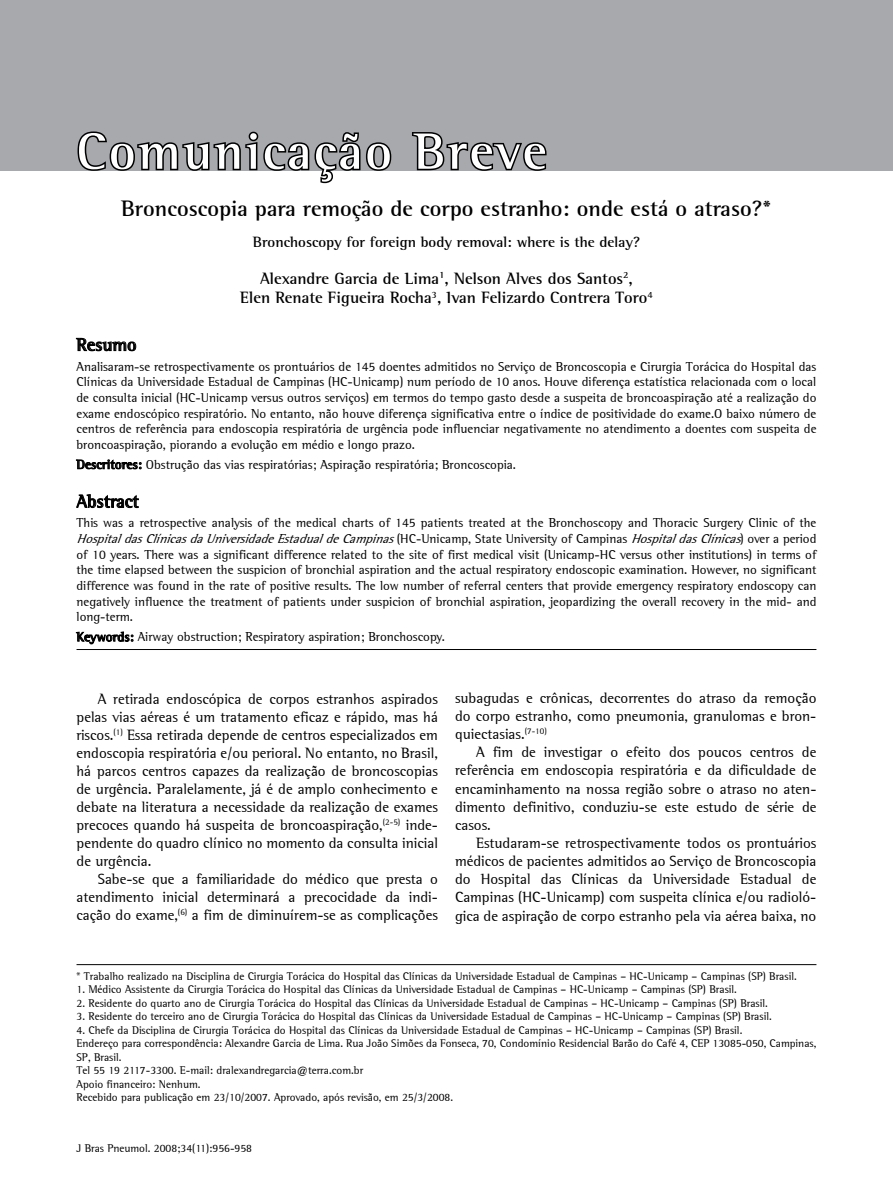
<style>
.page{position:relative;width:893px;height:1191px;background:#fff}
.page>*{position:absolute;margin:0;border:0;box-sizing:border-box;transform-origin:0 0}
.t1{font:700 51.75px "Libre Semi Serif S Si";letter-spacing:.05em;color:#fff}
.t2{font:700 22.5px "Libre Semi Serif S Si";color:#000}
.t3{font:700 18px "Libre Semi Serif S Si";color:#000}
.t4{font:700 16.5px/19.8px "Libre Semi Serif S Si";color:#000;text-align:center}
.t5{font:15px/18px "Libre Semi Serif S Si";color:#000;text-align:justify}
.t6{font:700 15px "Libre Semi Serif S Si";color:#000}
.t7{font:13.05px/15.6px "Libre Semi Serif S Si";color:#000;text-align:justify}
.t8{font:11.25px/13.5px "Libre Semi Serif S Si";color:#000}
.s1{font-weight:700}
.s2{font-style:italic}
</style>
<div class="page">
<div style="left:0;top:0;width:893px;height:170px;background:#a7a9ac"></div>
<svg style="left:76px;top:131px;width:317px;height:53px"></svg>
<svg style="left:410px;top:132px;width:138px;height:39px"></svg>
<svg style="left:76px;top:338px;width:60px;height:13px"></svg>
<svg style="left:76px;top:460px;width:65px;height:9px"></svg>
<svg style="left:76px;top:494px;width:63px;height:14px"></svg>
<svg style="left:76px;top:632px;width:57px;height:12px"></svg>
<hr style="left:77px;top:964px;width:739px;height:1px;background:#000">
<hr style="left:77px;top:649px;width:739px;height:1px;background:#000">
<h1 class="t1" style="left:77px;top:120px;width:472px">Comunicação Breve</h1>
<h2 class="t2" style="left:121px;top:195px;width:652px">Broncoscopia para remoção de corpo estranho: onde está o atraso?*</h2>
<p class="t6" style="left:253px;top:233px;width:389px">Bronchoscopy for foreign body removal: where is the delay?</p>
<p class="t4" style="left:240px;top:268px;width:414px">Alexandre Garcia de Lima<sup>1</sup>, Nelson Alves dos Santos<sup>2</sup>,<br>Elen Renate Figueira Rocha<sup>3</sup>, Ivan Felizardo Contrera Toro<sup>4</sup></p>
<h3 class="t3" style="left:77px;top:333px;width:62px">Resumo</h3>
<p class="t7" style="left:77px;top:358px;width:741px">Analisaram-se retrospectivamente os prontuários de 145 doentes admitidos no Serviço de Broncoscopia e Cirurgia Torácica do Hospital das Clínicas da Universidade Estadual de Campinas (HC-Unicamp) num período de 10 anos. Houve diferença estatística relacionada com o local de consulta inicial (HC-Unicamp versus outros serviços) em termos do tempo gasto desde a suspeita de broncoaspiração até a realização do exame endoscópico respiratório. No entanto, não houve diferença significativa entre o índice de positividade do exame.O baixo número de centros de referência para endoscopia respiratória de urgência pode influenciar negativamente no atendimento a doentes com suspeita de broncoaspiração, piorando a evolução em médio e longo prazo.</p>
<p class="t7" style="left:77px;top:456px;width:441px"><span class="s1">Descritores:</span> Obstrução das vias respiratórias; Aspiração respiratória; Broncoscopia.</p>
<h3 class="t3" style="left:77px;top:490px;width:64px">Abstract</h3>
<p class="t7" style="left:77px;top:515px;width:741px">This was a retrospective analysis of the medical charts of 145 patients treated at the Bronchoscopy and Thoracic Surgery Clinic of the <span class="s2">HospitaldasClínicasdaUniversidadeEstadualdeCampinas</span>( H C - U n i c a m p , S t a t e U n i v e r s i t y o f C a m p i n a s <span class="s2">HospitaldasClínicas</span>) o v e r a p e r i o d of 10 years. There was a significant difference related to the site of first medical visit (Unicamp-HC versus other institutions) in terms of the time elapsed between the suspicion of bronchial aspiration and the actual respiratory endoscopic examination. However, no significant difference was found in the rate of positive results. The low number of referral centers that provide emergency respiratory endoscopy can negatively influence the treatment of patients under suspicion of bronchial aspiration, jeopardizing the overall recovery in the mid- and long-term.</p>
<p class="t7" style="left:77px;top:629px;width:370px"><span class="s1">Keywords:</span> Airway obstruction; Respiratory aspiration; Bronchoscopy.</p>
<p class="t5" style="left:77px;top:690px;width:363px;text-indent:21px">A retirada endoscópica de corpos estranhos aspirados pelas vias aéreas é um tratamento eficaz e rápido, mas há riscos.<sup>(1)</sup> Essa retirada depende de centros especializados em endoscopia respiratória e/ou perioral. No entanto, no Brasil, há parcos centros capazes da realização de broncoscopias de urgência. Paralelamente, já é de amplo conhecimento e debate na literatura a necessidade da realização de exames precoces quando há suspeita de broncoaspiração,<sup>(2-5)</sup> inde&shy;pendente do quadro clínico no momento da consulta inicial de urgência.</p>
<p class="t5" style="left:77px;top:870px;width:363px;text-indent:21px">Sabe-se que a familiaridade do médico que presta o atendimento inicial determinará a precocidade da indi&shy;cação do exame,<sup>(6)</sup> a fim de diminuírem-se as complicações</p>
<p class="t5" style="left:455px;top:688px;width:363px">subagudas e crônicas, decorrentes do atraso da remoção do corpo estranho, como pneumonia, granulomas e bron&shy;quiectasias.<sup>(7-10)</sup></p>
<p class="t5" style="left:455px;top:743px;width:363px;text-indent:21px">A fim de investigar o efeito dos poucos centros de referência em endoscopia respiratória e da dificuldade de encaminhamento na nossa região sobre o atraso no aten&shy;dimento definitivo, conduziu-se este estudo de série de casos.</p>
<p class="t5" style="left:455px;top:834px;width:363px;text-indent:21px">Estudaram-se retrospectivamente todos os prontuários médicos de pacientes admitidos ao Serviço de Broncoscopia do Hospital das Clínicas da Universidade Estadual de Campinas (HC-Unicamp) com suspeita clínica e/ou radioló&shy;gica de aspiração de corpo estranho pela via aérea baixa, no</p>
<p class="t8" style="left:77px;top:969px;width:722px">* Trabalho realizado na Disciplina de Cirurgia Torácica do Hospital das Clínicas da Universidade Estadual de Campinas – HC-Unicamp – Campinas (SP) Brasil.</p>
<p class="t8" style="left:77px;top:982px;width:662px">1. Médico Assistente da Cirurgia Torácica do Hospital das Clínicas da Universidade Estadual de Campinas – HC-Unicamp – Campinas (SP) Brasil.</p>
<p class="t8" style="left:77px;top:996px;width:693px">2. Residente do quarto ano de Cirurgia Torácica do Hospital das Clínicas da Universidade Estadual de Campinas – HC-Unicamp – Campinas (SP) Brasil.</p>
<p class="t8" style="left:77px;top:1009px;width:697px">3. Residente do terceiro ano de Cirurgia Torácica do Hospital das Clínicas da Universidade Estadual de Campinas – HC-Unicamp – Campinas (SP) Brasil.</p>
<p class="t8" style="left:77px;top:1023px;width:741px">4. Chefe da Disciplina de Cirurgia Torácica do Hospital das Clínicas da Universidade Estadual de Campinas – HC-Unicamp – Campinas (SP) Brasil.<br>Endereço para correspondência: Alexandre Garcia de Lima. Rua João Simões da Fonseca, 70, Condomínio Residencial Barão do Café 4, CEP 13085-050, Campinas, SP, Brasil.<br>Tel 55 19 2117-3300. E-mail: dralexandregarcia@terra.com.br<br>Apoio financeiro: Nenhum.<br>Recebido para publicação em 23/10/2007. Aprovado, após revisão, em 25/3/2008.</p>
<p class="t8" style="left:77px;top:1141px;width:177px">J Bras Pneumol. 2008;34(11):956-958</p>
</div>
